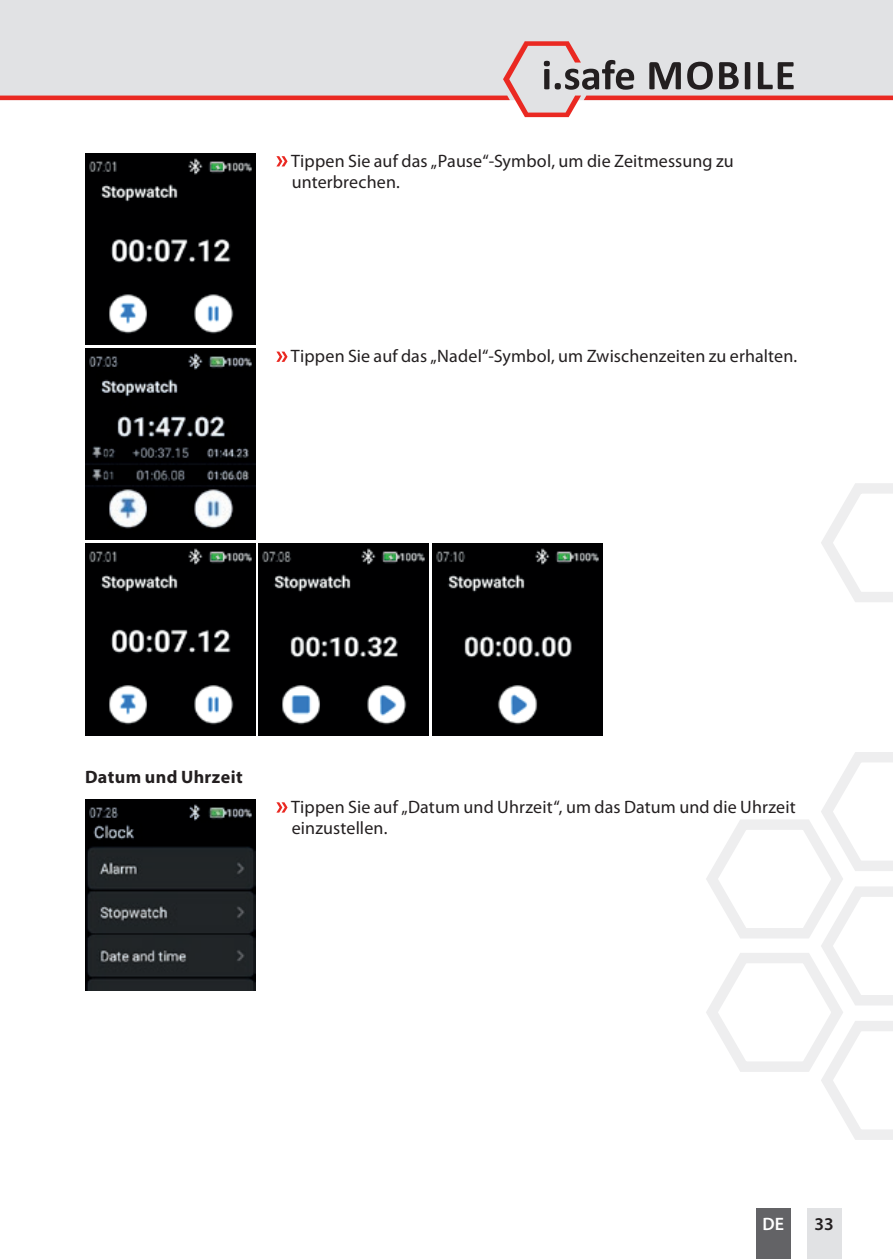
<style>
.page{position:relative;width:893px;height:1259px;background:#fff}
.page>*{position:absolute;margin:0;border:0;box-sizing:border-box;transform-origin:0 0}
.t1{font:18px/21.6px "Myriad Pro";letter-spacing:.005em;color:#231f20}
.t2{font:700 18px "Myriad Pro";letter-spacing:.02em;color:#231f20}
.t3{font:600 18px "Myriad Pro";color:#fff}
.t4{font:600 18px "Myriad Pro";color:#231f20}
</style>
<div class="page">
<div style="left:756px;top:1208px;width:34px;height:51px;background:#636366"></div>
<div style="left:807px;top:1208px;width:34px;height:51px;background:#e1e2e4"></div>
<svg style="left:821px;top:483px;width:72px;height:119px"></svg>
<svg style="left:706px;top:752px;width:187px;height:388px"></svg>
<div style="left:0;top:0;width:893px;height:41px;background:#e1e2e4"></div>
<svg style="left:0;top:41px;width:893px;height:76px"></svg>
<img style="left:85px;top:153px;width:170px;height:191px">
<svg style="left:276px;top:156px;width:12px;height:10px"></svg>
<img style="left:85px;top:348px;width:170px;height:192px">
<svg style="left:276px;top:351px;width:12px;height:11px"></svg>
<img style="left:85px;top:544px;width:170px;height:191px">
<img style="left:259px;top:544px;width:170px;height:191px">
<img style="left:432px;top:544px;width:171px;height:191px">
<img style="left:85px;top:799px;width:170px;height:191px">
<svg style="left:276px;top:802px;width:12px;height:10px"></svg>
<p class="t1" style="left:291px;top:149px;width:444px">Tippen Sie auf das „Pause“-Symbol, um die Zeitmessung zu unterbrechen.</p>
<p class="t1" style="left:291px;top:345px;width:508px">Tippen Sie auf das „Nadel“-Symbol, um Zwischenzeiten zu erhalten.</p>
<p class="t2" style="left:85px;top:765px;width:159px">Datum und Uhrzeit</p>
<p class="t1" style="left:291px;top:795px;width:506px">Tippen Sie auf „Datum und Uhrzeit“, um das Datum und die Uhrzeit einzustellen.</p>
<p class="t3" style="left:762px;top:1212px;width:23px">DE</p>
<p class="t4" style="left:815px;top:1212px;width:21px">33</p>
</div>
